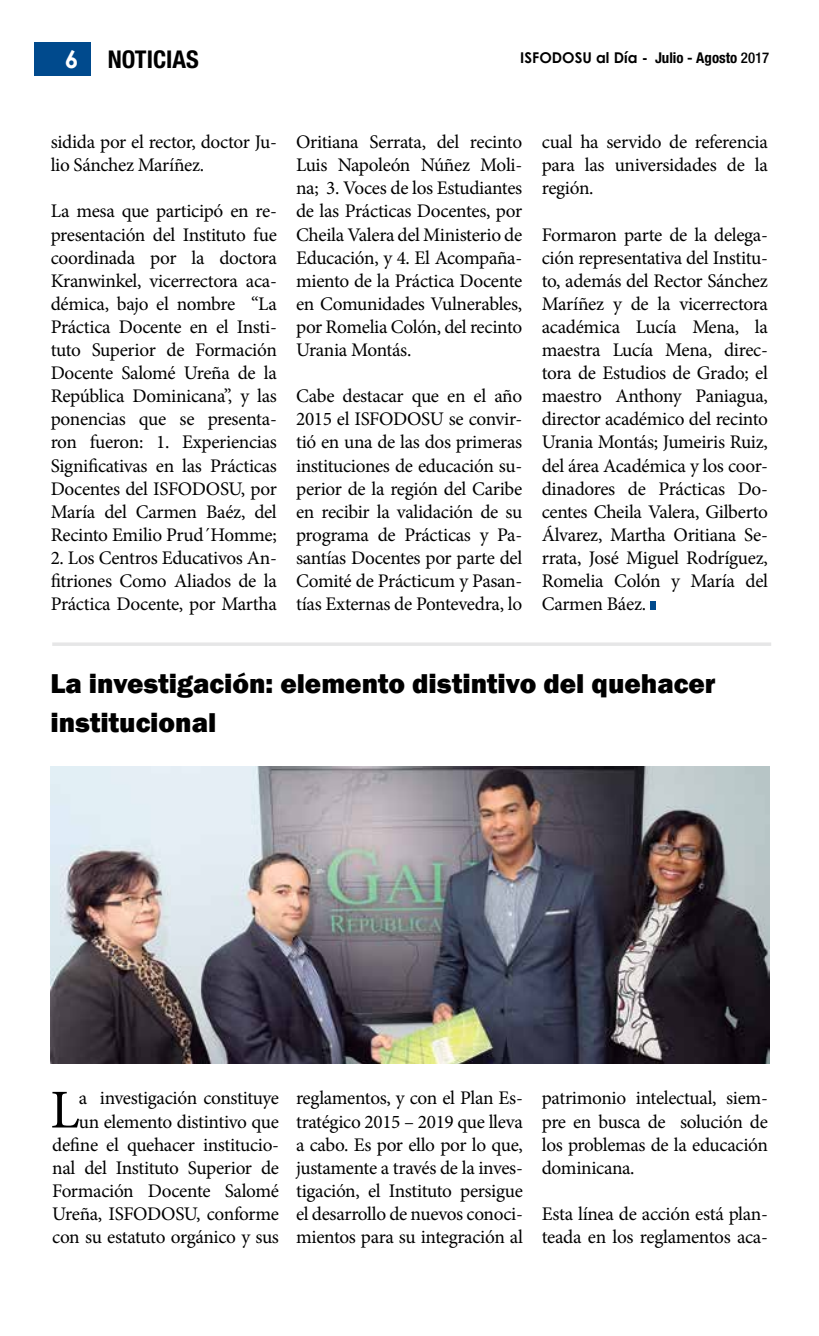
<style>
.page{position:relative;width:819px;height:1336px;background:#fff}
.page>*{position:absolute;margin:0;border:0;box-sizing:border-box;transform-origin:0 0}
.t1{font:54.77px "Minion Pro";color:#000}
.t2{font:800 28px/38.5px "Franklin Gothic";color:#000}
.t3{font:700 condensed 24.5px "Helvetica Neue";color:#000}
.t4{font:19.25px/23.1px "Minion Pro";letter-spacing:-.015em;color:#000;text-align:justify}
.t5{font:700 14.88px "Century Gothic";color:#000}
.s1{font-family:"Century Gothic";font-stretch:normal;color:#fff}
.s2{font-family:"Helvetica Neue";font-stretch:condensed}
.s3{font-family:"Helvetica Neue";font-weight:500;font-stretch:condensed}
</style>
<div class="page">
<div style="left:34px;top:42px;width:57px;height:34px;background:#004a8d"></div>
<hr style="left:52px;top:642px;width:719px;height:4px;background:#e7e8e8">
<div style="left:650px;top:601px;width:6px;height:9px;background:#004a8d"></div>
<img style="left:50px;top:766px;width:720px;height:297px">
<p class="t3" style="left:65px;top:45px;width:136px"><span class="s1">6</span> noticias</p>
<p class="t5" style="left:520px;top:46px;width:251px">ISFODOSU al Día - <span class="s2">Julio - Agosto</span> <span class="s3">2017</span></p>
<p class="t4" style="left:51px;top:130px;width:228px">sidida por el rector, doctor Ju&shy;lio Sánchez Maríñez.</p>
<p class="t4" style="left:51px;top:200px;width:228px">La mesa que participó en re&shy;presentación del Instituto fue coordinada por la doctora Kranwinkel, vicerrectora aca&shy;démica, bajo el nombre “La Práctica Docente en el Insti&shy;tuto Superior de Formación Docente Salomé Ureña de la República Dominicana”, y las ponencias que se presenta&shy;ron fueron: 1. Experiencias Significativas en las Prácticas Docentes del ISFODOSU, por María del Carmen Baéz, del Recinto Emilio Prud´Homme;</p>
<p class="t4" style="left:51px;top:546px;width:228px">2. Los Centros Educativos An&shy;fitriones Como Aliados de la Práctica Docente, por Martha</p>
<p class="t4" style="left:296px;top:130px;width:228px">Oritiana Serrata, del recinto Luis Napoleón Núñez Moli&shy;na; 3. Voces de los Estudiantes de las Prácticas Docentes, por Cheila Valera del Ministerio de Educación, y 4. El Acompaña&shy;miento de la Práctica Docente en Comunidades Vulnerables, por Romelia Colón, del recinto Urania Montás.</p>
<p class="t4" style="left:296px;top:385px;width:228px">Cabe destacar que en el año 2015 el ISFODOSU se convir&shy;tió en una de las dos primeras instituciones de educación su&shy;perior de la región del Caribe en recibir la validación de su programa de Prácticas y Pa&shy;santías Docentes por parte del Comité de Prácticum y Pasan&shy;tías Externas de Pontevedra, lo</p>
<p class="t4" style="left:542px;top:130px;width:228px">cual ha servido de referencia para las universidades de la región.</p>
<p class="t4" style="left:542px;top:223px;width:228px">Formaron parte de la delega&shy;ción representativa del Institu&shy;to, además del Rector Sánchez Maríñez y de la vicerrectora académica Lucía Mena, la maestra Lucía Mena, direc&shy;tora de Estudios de Grado; el maestro Anthony Paniagua, director académico del recinto Urania Montás; Jumeiris Ruiz, del área Académica y los coor&shy;dinadores de Prácticas Do&shy;centes Cheila Valera, Gilberto Álvarez, Martha Oritiana Se&shy;rrata, José Miguel Rodríguez, Romelia Colón y María del Carmen Báez.</p>
<h2 class="t2" style="left:50px;top:664px;width:667px">La investigación: elemento distintivo del quehacer institucional</h2>
<p class="t4" style="left:52px;top:1086px;width:228px;text-align:right">a investigación constituye<br>un elemento distintivo que define el quehacer institucio&shy;nal del Instituto Superior de<br>Formación Docente Salomé<br>Ureña, ISFODOSU, conforme con su estatuto orgánico y sus</p>
<h1 class="t1" style="left:50px;top:1073px;width:31px">L</h1>
<p class="t4" style="left:296px;top:1086px;width:228px">reglamentos, y con el Plan Es&shy;tratégico 2015 – 2019 que lleva a cabo. Es por ello por lo que, justamente a través de la inves&shy;tigación, el Instituto persigue el desarrollo de nuevos conoci&shy;mientos para su integración al</p>
<p class="t4" style="left:542px;top:1086px;width:228px">patrimonio intelectual, siem&shy;pre en busca de solución de los problemas de la educación dominicana.</p>
<p class="t4" style="left:542px;top:1202px;width:228px">Esta línea de acción está plan&shy;teada en los reglamentos aca-</p>
</div>
